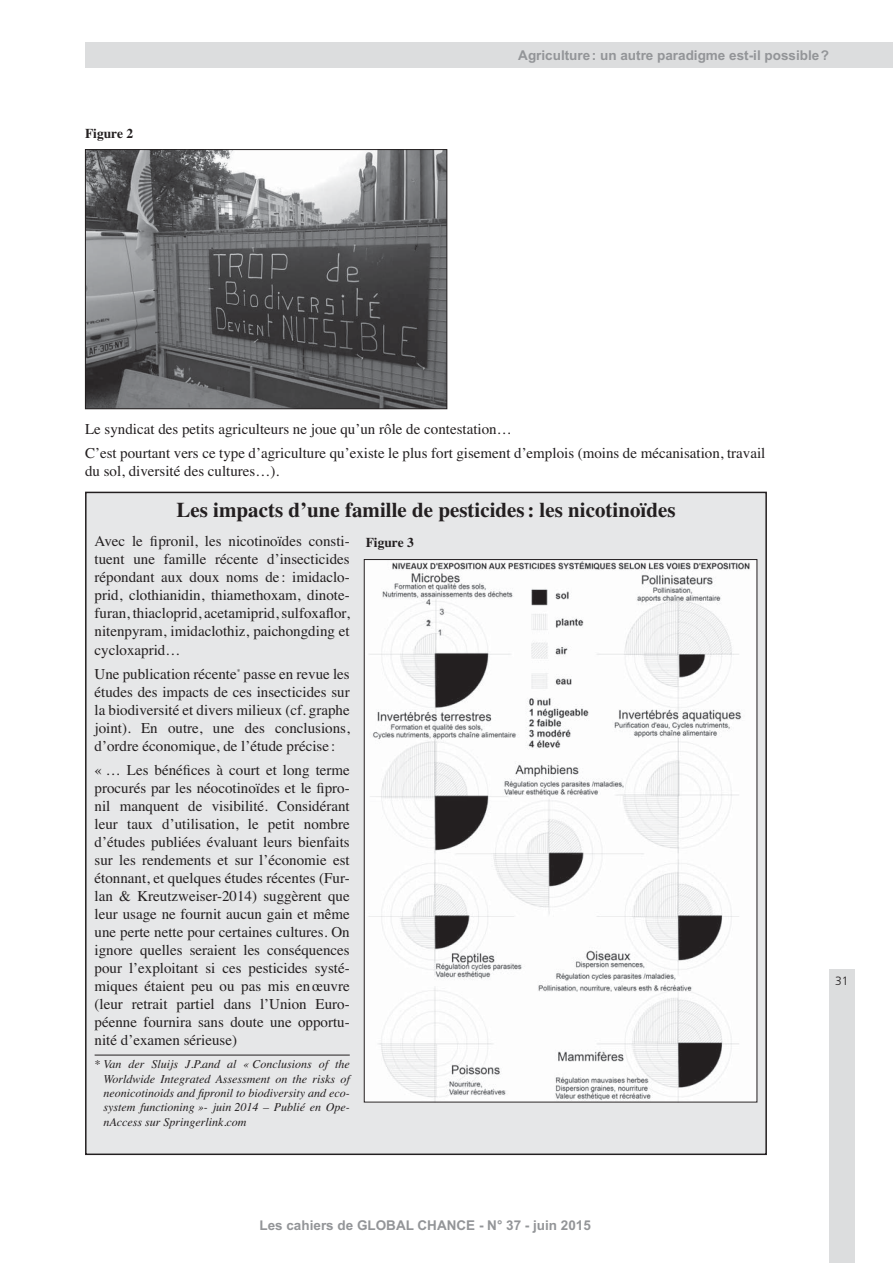
<style>
.page{position:relative;width:893px;height:1263px;background:#fff}
.page>*{position:absolute;margin:0;border:0;box-sizing:border-box;transform-origin:0 0}
.t1{font:700 21px "Times";color:#231f20}
.t2{font:15px/18px "Times";color:#231f20;text-align:justify}
.t3{font:700 13.5px "Arial";color:#939598}
.t4{font:700 13.5px "Times";color:#231f20}
.t5{font:italic 12px/14.4px "Times";color:#231f20;text-align:justify}
.t6{font:300 12px "Frutiger";color:#231f20}
</style>
<div class="page">
<div style="left:829px;top:969px;width:26px;height:294px;background:#dcddde"></div>
<div style="left:85px;top:43px;width:807px;height:25px;background:#dcddde"></div>
<img style="left:87px;top:151px;width:358px;height:256px">
<div style="left:85px;top:149px;width:362px;height:260px;border:1px solid #231f20"></div>
<div style="left:86px;top:492px;width:680px;height:662px;background:#e6e7e8"></div>
<img style="left:366px;top:561px;width:389px;height:539px">
<hr style="left:95px;top:1055px;width:255px;height:1px;background:#231f20">
<p class="t4" style="left:85px;top:120px;width:50px">Figure 2</p>
<p class="t3" style="left:518px;top:47px;width:312px">Agriculture : un autre paradigme est-il possible ?</p>
<p class="t2" style="left:85px;top:415px;width:682px;line-height:24.5px">Le syndicat des petits agriculteurs ne joue qu’un rôle de contestation…<br>C’est pourtant vers ce type d’agriculture qu’existe le plus fort gisement d’emplois (moins de mécanisation, travail</p>
<p class="t2" style="left:85px;top:461px;width:196px">du sol, diversité des cultures…).</p>
<h1 class="t1" style="left:176px;top:490px;width:501px">Les impacts d’une famille de pesticides : les nicotinoïdes</h1>
<p class="t2" style="left:95px;top:531px;width:257px">Avec le fipronil, les nicotinoïdes consti&shy;tuent une famille récente d’insecticides répondant aux doux noms de : imidaclo&shy;prid, clothianidin, thiamethoxam, dinote&shy;furan, thiacloprid, acetamiprid, sulfoxaflor, nitenpyram, imidaclothiz, paichongding et cycloxaprid…</p>
<p class="t2" style="left:95px;top:663px;width:257px">Une publication récente<sup>*</sup> passe en revue les études des impacts de ces insecticides sur la biodiversité et divers milieux (cf. graphe joint). En outre, une des conclusions, d’ordre économique, de l’étude précise :</p>
<p class="t2" style="left:95px;top:760px;width:257px">« … Les bénéfices à court et long terme procurés par les néocotinoïdes et le fipro&shy;nil manquent de visibilité. Considérant leur taux d’utilisation, le petit nombre d’études publiées évaluant leurs bienfaits sur les rendements et sur l’économie est étonnant, et quelques études récentes (Fur&shy;lan &amp; Kreutzweiser-2014) suggèrent que leur usage ne fournit aucun gain et même une perte nette pour certaines cultures. On ignore quelles seraient les conséquences pour l’exploitant si ces pesticides systé&shy;miques étaient peu ou pas mis en œuvre (leur retrait partiel dans l’Union Euro&shy;péenne fournira sans doute une opportu&shy;nité d’examen sérieuse)</p>
<p class="t5" style="left:104px;top:1056px;width:248px;text-indent:-9px">* Van der Sluijs J.P.and al « Conclusions of the Worldwide Integrated Assessment on the risks of neonicotinoids and fipronil to biodiversity and eco&shy;system functioning »- juin 2014 – Publié en Ope&shy;nAccess sur Springerlink.com</p>
<p class="t4" style="left:366px;top:529px;width:50px">Figure 3</p>
<p class="t3" style="left:259px;top:1217px;width:333px">Les cahiers de GLOBAL CHANCE - N° 37 - juin 2015</p>
<p class="t6" style="left:835px;top:974px;width:15px">31</p>
</div>
